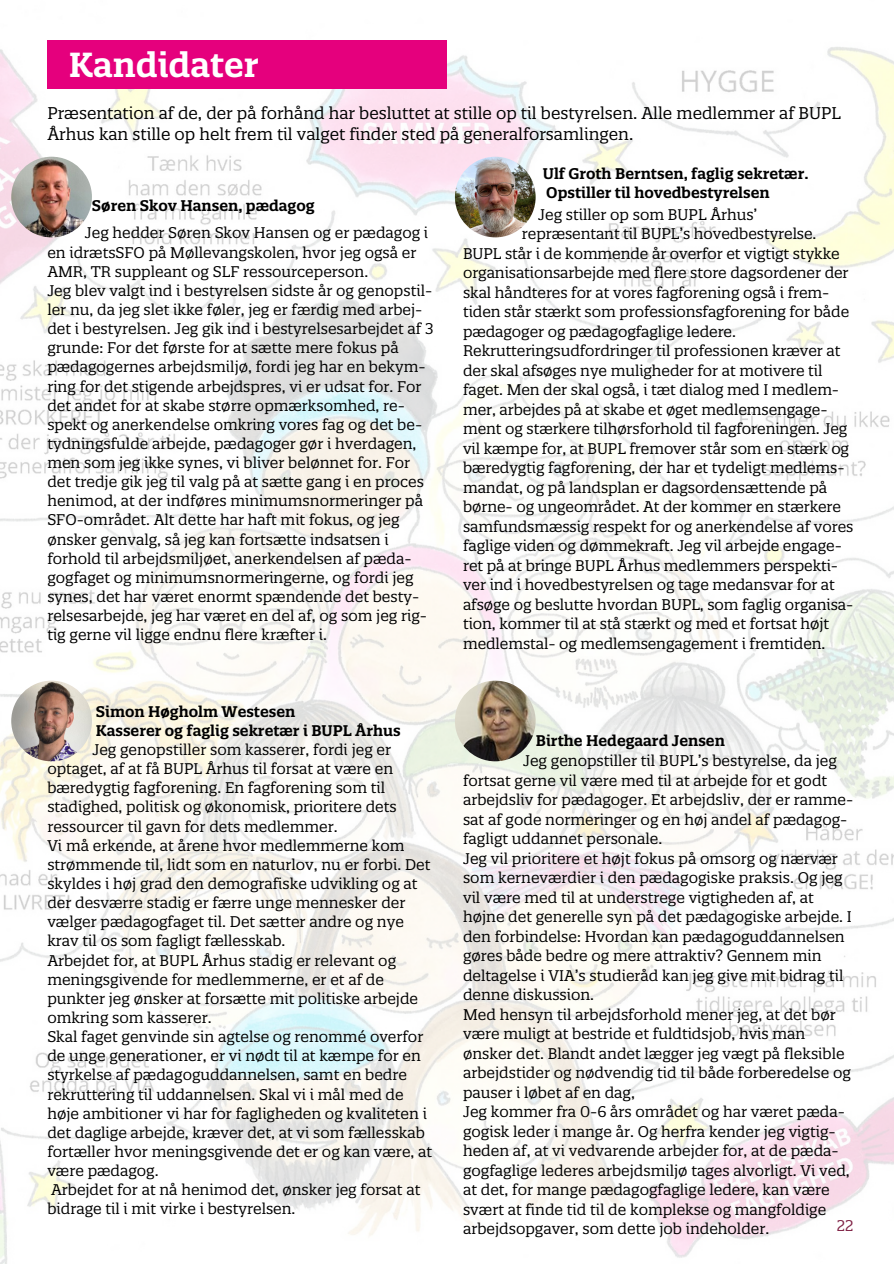
<style>
.page{position:relative;width:894px;height:1264px;background:#fff}
.page>*{position:absolute;margin:0;border:0;box-sizing:border-box;transform-origin:0 0}
.t1{font:600 33.75px "Quatro Slab";color:#fff}
.t2{font:16.5px/21.3px "Quatro Slab";color:#000}
.t3{font:15px/19.5px "Quatro Slab";color:#000}
.t4{font:600 15px/19.5px "Quatro Slab";color:#000}
.t5{font:15px "Quatro Slab";color:#802346}
</style>
<div class="page">
<img style="left:0;top:40px;width:893px;height:1223px">
<img style="left:11px;top:157px;width:81px;height:80px;border-radius:50%">
<img style="left:11px;top:680px;width:81px;height:81px;border-radius:50%">
<img style="left:455px;top:157px;width:80px;height:80px;border-radius:50%">
<img style="left:455px;top:680px;width:80px;height:81px;border-radius:50%">
<div style="left:47px;top:41px;width:399px;height:48px;background:#e5007d"></div>
<p class="t1" style="left:69px;top:43px;width:191px">Kandidater</p>
<p class="t2" style="left:47px;top:102px;width:795px">Præsentation af de, der på forhånd har besluttet at stille op til bestyrelsen. Alle medlemmer af BUPL<br>Århus kan stille op helt frem til valget finder sted på generalforsamlingen.</p>
<p class="t4" style="left:542px;top:164px;width:267px">Ulf Groth Berntsen, faglig sekretær.<br>Opstiller til hovedbestyrelsen</p>
<p class="t3" style="left:538px;top:204px;width:221px">Jeg stiller op som BUPL Århus’</p>
<p class="t3" style="left:463px;top:224px;width:392px;text-indent:59px">repræsentant til BUPL’s hovedbestyrelse.<br>BUPL står i de kommende år overfor et vigtigt stykke organisationsarbejde med flere store dagsordener der skal håndteres for at vores fagforening også i frem&shy;tiden står stærkt som professionsfagforening for både pædagoger og pædagogfaglige ledere.<br>Rekrutteringsudfordringer til professionen kræver at der skal afsøges nye muligheder for at motivere til faget. Men der skal også, i tæt dialog med I medlem&shy;mer, arbejdes på at skabe et øget medlemsengage&shy;ment og stærkere tilhørsforhold til fagforeningen. Jeg vil kæmpe for, at BUPL fremover står som en stærk og bæredygtig fagforening, der har et tydeligt medlems&shy;mandat, og på landsplan er dagsordensættende på børne- og ungeområdet. At der kommer en stærkere samfundsmæssig respekt for og anerkendelse af vores faglige viden og dømmekraft. Jeg vil arbejde engage&shy;ret på at bringe BUPL Århus medlemmers perspekti&shy;ver ind i hovedbestyrelsen og tage medansvar for at afsøge og beslutte hvordan BUPL, som faglig organisa&shy;tion, kommer til at stå stærkt og med et fortsat højt medlemstal- og medlemsengagement i fremtiden.</p>
<p class="t4" style="left:92px;top:196px;width:224px">Søren Skov Hansen, pædagog</p>
<h1 class="t3" style="left:47px;top:223px;width:382px;text-indent:37px">Jeg hedder Søren Skov Hansen og er pædagog i en idrætsSFO på Møllevangskolen, hvor jeg også er<br>AMR, TR suppleant og SLF ressourceperson.</h1>
<p class="t3" style="left:47px;top:281px;width:387px">Jeg blev valgt ind i bestyrelsen sidste år og genopstil&shy;ler nu, da jeg slet ikke føler, jeg er færdig med arbej&shy;det i bestyrelsen. Jeg gik ind i bestyrelsesarbejdet af 3 grunde: For det første for at sætte mere fokus på pædagogernes arbejdsmiljø, fordi jeg har en bekym&shy;ring for det stigende arbejdspres, vi er udsat for. For det andet for at skabe større opmærksomhed, re&shy;spekt og anerkendelse omkring vores fag og det be&shy;tydningsfulde arbejde, pædagoger gør i hverdagen, men som jeg ikke synes, vi bliver belønnet for. For det tredje gik jeg til valg på at sætte gang i en proces henimod, at der indføres minimumsnormeringer på SFO-området. Alt dette har haft mit fokus, og jeg ønsker genvalg, så jeg kan fortsætte indsatsen i forhold til arbejdsmiljøet, anerkendelsen af pæda&shy;gogfaget og minimumsnormeringerne, og fordi jeg synes, det har været enormt spændende det besty&shy;relsesarbejde, jeg har været en del af, og som jeg rig&shy;tig gerne vil ligge endnu flere kræfter i.</p>
<p class="t4" style="left:96px;top:701px;width:201px">Simon Høgholm Westesen</p>
<h2 class="t4" style="left:96px;top:720px;width:306px">Kasserer og faglig sekretær i BUPL Århus</h2>
<p class="t3" style="left:47px;top:740px;width:351px;text-indent:45px">Jeg genopstiller som kasserer, fordi jeg er optaget, af at få BUPL Århus til forsat at være en bæredygtig fagforening. En fagforening som til stadighed, politisk og økonomisk, prioritere dets ressourcer til gavn for dets medlemmer.</p>
<p class="t3" style="left:47px;top:835px;width:384px">Vi må erkende, at årene hvor medlemmerne kom strømmende til, lidt som en naturlov, nu er forbi. Det skyldes i høj grad den demografiske udvikling og at der desværre stadig er færre unge mennesker der vælger pædagogfaget til. Det sætter andre og nye krav til os som fagligt fællesskab.</p>
<p class="t3" style="left:47px;top:950px;width:372px">Arbejdet for, at BUPL Århus stadig er relevant og meningsgivende for medlemmerne, er et af de punkter jeg ønsker at forsætte mit politiske arbejde omkring som kasserer.</p>
<p class="t3" style="left:47px;top:1027px;width:386px">Skal faget genvinde sin agtelse og renommé overfor de unge generationer, er vi nødt til at kæmpe for en styrkelse af pædagoguddannelsen, samt en bedre rekruttering til uddannelsen. Skal vi i mål med de høje ambitioner vi har for fagligheden og kvaliteten i det daglige arbejde, kræver det, at vi som fællesskab fortæller hvor meningsgivende det er og kan være, at være pædagog.</p>
<p class="t3" style="left:47px;top:1180px;width:374px">Arbejdet for at nå henimod det, ønsker jeg forsat at bidrage til i mit virke i bestyrelsen.</p>
<h2 class="t4" style="left:535px;top:731px;width:190px">Birthe Hedegaard Jensen</h2>
<p class="t3" style="left:463px;top:750px;width:392px;text-indent:60px">Jeg genopstiller til BUPL’s bestyrelse, da jeg fortsat gerne vil være med til at arbejde for et godt arbejdsliv for pædagoger. Et arbejdsliv, der er ramme&shy;sat af gode normeringer og en høj andel af pædagog&shy;fagligt uddannet personale.</p>
<p class="t3" style="left:463px;top:848px;width:390px">Jeg vil prioritere et højt fokus på omsorg og nærvær som kerneværdier i den pædagogiske praksis. Og jeg vil være med til at understrege vigtigheden af, at højne det generelle syn på det pædagogiske arbejde. I den forbindelse: Hvordan kan pædagoguddannelsen gøres både bedre og mere attraktiv? Gennem min deltagelse i VIA’s studieråd kan jeg give mit bidrag til denne diskussion.</p>
<p class="t3" style="left:463px;top:1004px;width:389px">Med hensyn til arbejdsforhold mener jeg, at det bør være muligt at bestride et fuldtidsjob, hvis man ønsker det. Blandt andet lægger jeg vægt på fleksible arbejdstider og nødvendig tid til både forberedelse og pauser i løbet af en dag,</p>
<p class="t3" style="left:463px;top:1101px;width:388px">Jeg kommer fra 0-6 års området og har været pæda&shy;gogisk leder i mange år. Og herfra kender jeg vigtig&shy;heden af, at vi vedvarende arbejder for, at de pæda&shy;gogfaglige lederes arbejdsmiljø tages alvorligt. Vi ved, at det, for mange pædagogfaglige ledere, kan være svært at finde tid til de komplekse og mangfoldige arbejdsopgaver, som dette job indeholder.</p>
<p class="t5" style="left:836px;top:1215px;width:18px">22</p>
</div>
